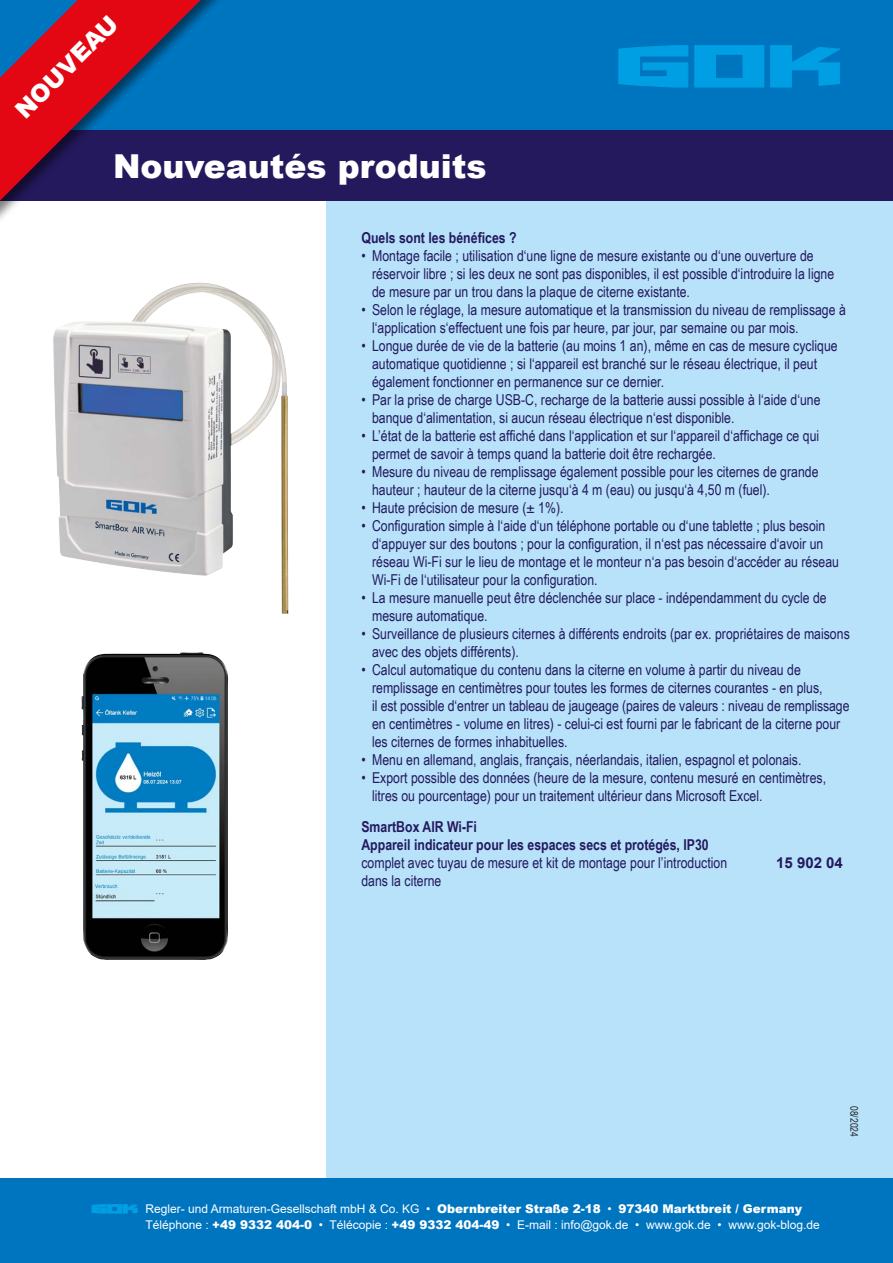
<style>
.page{position:relative;width:893px;height:1263px;background:#fff}
.page>*{position:absolute;margin:0;border:0;box-sizing:border-box;transform-origin:0 0}
.t1{font:900 33px "Arial";color:#fff}
.t2{font:900 24px "Arial";color:#fff}
.t3{font:15px/18px "Arial Narrow";color:#24195d}
.t4{font:700 15px/18px "Arial Narrow";color:#24195d}
.t5{font:700 15px "Arial";color:#24195d}
.t6{font:12px/15.3px "Arial";color:#fff}
.t7{font:10.5px "Arial Narrow";color:#282827}
.s1{font-weight:900}
</style>
<div class="page">
<div style="left:0;top:0;width:893px;height:194px;background:#0075bf"></div>
<div style="left:326px;top:198px;width:567px;height:980px;background:#b7e2fa"></div>
<div style="left:0;top:130px;width:893px;height:70px;background:#24195d"></div>
<div style="left:0;top:0;width:232px;height:226px;background:#000;opacity:.5"></div>
<svg style="left:0;top:0;width:218px;height:211px"></svg>
<svg style="left:770px;top:46px;width:70px;height:41px"></svg>
<svg style="left:619px;top:45px;width:69px;height:42px"></svg>
<svg style="left:694px;top:45px;width:70px;height:42px"></svg>
<div style="left:0;top:1178px;width:893px;height:85px;background:#0075bf"></div>
<svg style="left:92px;top:1204px;width:45px;height:9px"></svg>
<img style="left:81px;top:652px;width:147px;height:308px">
<img style="left:53px;top:283px;width:235px;height:331px">
<h2 class="t2" style="left:7px;top:102px;width:135px;rotate:-45deg">NOUVEAU</h2>
<h1 class="t1" style="left:113px;top:142px;width:375px">Nouveautés produits</h1>
<p class="t4" style="left:361px;top:228px;width:157px">Quels sont les bénéfices ?</p>
<p class="t3" style="left:372px;top:246px;width:464px;text-indent:-11px">• Montage facile ; utilisation d‘une ligne de mesure existante ou d‘une ouverture de réservoir libre ; si les deux ne sont pas disponibles, il est possible d‘introduire la ligne de mesure par un trou dans la plaque de citerne existante.</p>
<p class="t3" style="left:372px;top:300px;width:475px;text-indent:-11px">• Selon le réglage, la mesure automatique et la transmission du niveau de remplissage à l‘application s‘effectuent une fois par heure, par jour, par semaine ou par mois.</p>
<p class="t3" style="left:372px;top:336px;width:467px;text-indent:-11px">• Longue durée de vie de la batterie (au moins 1 an), même en cas de mesure cyclique automatique quotidienne ; si l‘appareil est branché sur le réseau électrique, il peut également fonctionner en permanence sur ce dernier.</p>
<p class="t3" style="left:372px;top:390px;width:450px;text-indent:-11px">• Par la prise de charge USB-C, recharge de la batterie aussi possible à l‘aide d‘une banque d‘alimentation, si aucun réseau électrique n‘est disponible.</p>
<p class="t3" style="left:372px;top:426px;width:449px;text-indent:-11px">• L’état de la batterie est affiché dans l‘application et sur l‘appareil d‘affichage ce qui permet de savoir à temps quand la batterie doit être rechargée.</p>
<p class="t3" style="left:372px;top:462px;width:448px;text-indent:-11px">• Mesure du niveau de remplissage également possible pour les citernes de grande hauteur ; hauteur de la citerne jusqu‘à 4 m (eau) ou jusqu‘à 4,50 m (fuel).</p>
<p class="t3" style="left:361px;top:498px;width:204px">• Haute précision de mesure (± 1%).</p>
<p class="t3" style="left:372px;top:516px;width:468px;text-indent:-11px">• Configuration simple à l‘aide d‘un téléphone portable ou d‘une tablette ; plus besoin d‘appuyer sur des boutons ; pour la configuration, il n‘est pas nécessaire d‘avoir un réseau Wi-Fi sur le lieu de montage et le monteur n‘a pas besoin d‘accéder au réseau Wi-Fi de l‘utilisateur pour la configuration.</p>
<p class="t3" style="left:372px;top:588px;width:456px;text-indent:-11px">• La mesure manuelle peut être déclenchée sur place - indépendamment du cycle de mesure automatique.</p>
<p class="t3" style="left:372px;top:624px;width:479px;text-indent:-11px">• Surveillance de plusieurs citernes à différents endroits (par ex. propriétaires de maisons avec des objets différents).</p>
<p class="t3" style="left:372px;top:660px;width:479px;text-indent:-11px">• Calcul automatique du contenu dans la citerne en volume à partir du niveau de remplissage en centimètres pour toutes les formes de citernes courantes - en plus,<br>il est possible d‘entrer un tableau de jaugeage (paires de valeurs : niveau de remplissage en centimètres - volume en litres) - celui-ci est fourni par le fabricant de la citerne pour les citernes de formes inhabituelles.</p>
<p class="t3" style="left:361px;top:750px;width:442px">• Menu en allemand, anglais, français, néerlandais, italien, espagnol et polonais.</p>
<p class="t3" style="left:372px;top:768px;width:455px;text-indent:-11px">• Export possible des données (heure de la mesure, contenu mesuré en centimètres, litres ou pourcentage) pour un traitement ultérieur dans Microsoft Excel.</p>
<p class="t4" style="left:361px;top:817px;width:349px">SmartBox AIR Wi-Fi<br>Appareil indicateur pour les espaces secs et protégés, IP30</p>
<p class="t3" style="left:361px;top:853px;width:367px">complet avec tuyau de mesure et kit de montage pour l’introduction</p>
<p class="t5" style="left:776px;top:852px;width:68px">15 902 04</p>
<p class="t3" style="left:361px;top:871px;width:81px">dans la citerne</p>
<p class="t6" style="left:145px;top:1201px;width:676px">Regler- und Armaturen-Gesellschaft mbH &amp; Co. KG • <span class="s1">Obernbreiter Straße 2-18</span> • <span class="s1">97340 Marktbreit / Germany<br></span>Téléphone : <span class="s1">+49 9332 404-0</span> • Télécopie : <span class="s1">+49 9332 404-49</span> • E-mail : info@gok.de • www.gok.de • www.gok-blog.de</p>
<p class="t7" style="left:862px;top:1106px;width:33px;rotate:90deg">08/2024</p>
</div>
